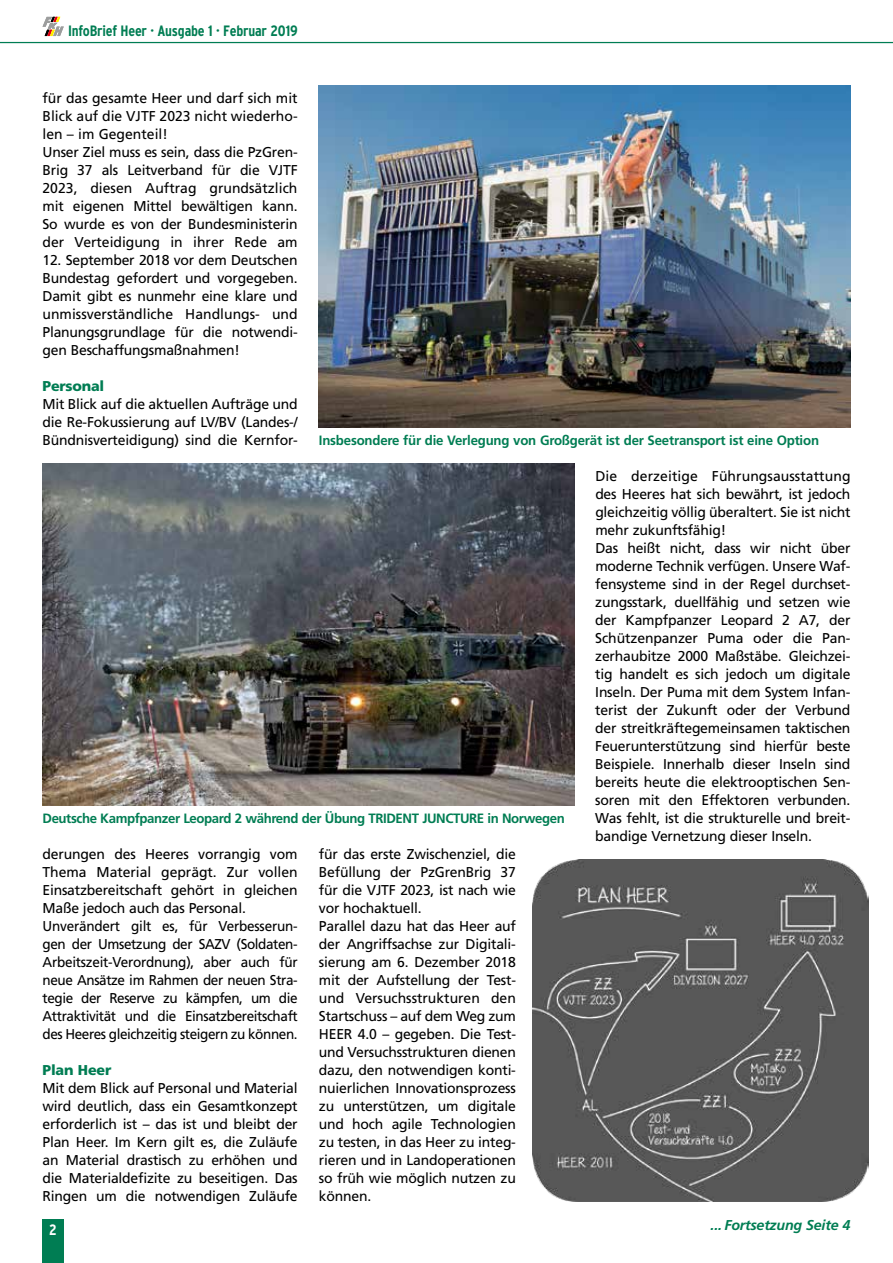
<style>
.page{position:relative;width:893px;height:1263px;background:#fff}
.page>*{position:absolute;margin:0;border:0;box-sizing:border-box;transform-origin:0 0}
.t1{font:700 condensed 15px "Interstate";letter-spacing:-.015em;color:#007d53}
.t2{font:700 condensed 15px "Interstate";color:#fff}
.t3{font:14.25px/18px "Frutiger LT Pro";letter-spacing:-.015em;color:#000}
.t4{font:italic 700 14.25px "Frutiger LT Pro";letter-spacing:-.015em;color:#007d53}
.t5{font:900 14.25px "Frutiger";letter-spacing:-.015em;color:#007d53}
.t6{font:700 13.5px "Frutiger LT Pro";letter-spacing:-.03em;color:#007d53}
</style>
<div class="page">
<hr style="left:892px;top:0;width:1px;height:1263px;background:#c5c6c6">
<div style="left:43px;top:1219px;width:21px;height:44px;background:#007d53"></div>
<hr style="left:0;top:42px;width:893px;height:1px;background:#007d53">
<svg style="left:43px;top:17px;width:21px;height:19px"></svg>
<img style="left:319px;top:85px;width:531px;height:342px">
<img style="left:43px;top:463px;width:531px;height:342px">
<img style="left:533px;top:859px;width:335px;height:342px">
<p class="t1" style="left:68px;top:22px;width:231px">InfoBrief Heer · Ausgabe 1 · Februar 2019</p>
<p class="t3" style="left:43px;top:89px;width:257px">für das gesamte Heer und darf sich mit Blick auf die VJTF 2023 nicht wiederho&shy;len – im Gegenteil!<br>Unser Ziel muss es sein, dass die PzGren-Brig 37 als Leitverband für die VJTF 2023, diesen Auftrag grundsätzlich mit eigenen Mittel bewältigen kann.<br>So wurde es von der Bundesministerin der Verteidigung in ihrer Rede am</p>
<p class="t3" style="left:43px;top:251px;width:257px;text-align:justify">12. September 2018 vor dem Deutschen Bundestag gefordert und vorgegeben.<br>Damit gibt es nunmehr eine klare und unmissverständliche Handlungs- und Planungsgrundlage für die notwendi&shy;gen Beschaffungsmaßnahmen!</p>
<p class="t5" style="left:43px;top:377px;width:63px">Personal</p>
<p class="t3" style="left:43px;top:395px;width:257px;text-align:justify">Mit Blick auf die aktuellen Aufträge und die Re-Fokussierung auf LV/BV (Landes-/ Bündnisverteidigung) sind die Kernfor-</p>
<p class="t6" style="left:319px;top:432px;width:502px">Insbesondere für die Verlegung von Großgerät ist der Seetransport ist eine Option</p>
<p class="t6" style="left:43px;top:810px;width:524px">Deutsche Kampfpanzer Leopard 2 während der Übung TRIDENT JUNCTURE in Norwegen</p>
<p class="t3" style="left:43px;top:845px;width:257px">derungen des Heeres vorrangig vom Thema Material geprägt. Zur vollen Einsatzbereitschaft gehört in gleichen Maße jedoch auch das Personal.<br>Unverändert gilt es, für Verbesserun&shy;gen der Umsetzung der SAZV (Soldaten-Arbeitszeit-Verordnung), aber auch für neue Ansätze im Rahmen der neuen Stra&shy;tegie der Reserve zu kämpfen, um die Attraktivität und die Einsatzbereitschaft des Heeres gleichzeitig steigern zu können.</p>
<p class="t5" style="left:43px;top:1061px;width:70px">Plan Heer</p>
<p class="t3" style="left:43px;top:1079px;width:257px;text-align:justify">Mit dem Blick auf Personal und Material wird deutlich, dass ein Gesamtkonzept erforderlich ist – das ist und bleibt der Plan Heer. Im Kern gilt es, die Zuläufe an Material drastisch zu erhöhen und die Materialdefizite zu beseitigen. Das Ringen um die notwendigen Zuläufe</p>
<p class="t2" style="left:49px;top:1221px;width:9px">2</p>
<p class="t3" style="left:319px;top:845px;width:199px">für das erste Zwischenziel, die<br>Befüllung der PzGrenBrig 37 für die VJTF 2023, ist nach wie vor hochaktuell.<br>Parallel dazu hat das Heer auf der Angriffsachse zur Digitali&shy;sierung am 6. Dezember 2018 mit der Aufstellung der Test&shy;und Versuchsstrukturen den<br>Startschuss – auf dem Weg zum<br>HEER 4.0 – gegeben. Die Test&shy;und Versuchsstrukturen dienen dazu, den notwendigen konti&shy;nuierlichen Innovationsprozess zu unterstützen, um digitale und hoch agile Technologien zu testen, in das Heer zu integ&shy;rieren und in Landoperationen so früh wie möglich nutzen zu können.</p>
<p class="t3" style="left:595px;top:467px;width:257px">Die derzeitige Führungsausstattung des Heeres hat sich bewährt, ist jedoch gleichzeitig völlig überaltert. Sie ist nicht mehr zukunftsfähig!<br>Das heißt nicht, dass wir nicht über moderne Technik verfügen. Unsere Waf&shy;fensysteme sind in der Regel durchset&shy;zungsstark, duellfähig und setzen wie der Kampfpanzer Leopard 2 A7, der Schützenpanzer Puma oder die Pan&shy;zerhaubitze 2000 Maßstäbe. Gleichzei&shy;tig handelt es sich jedoch um digitale Inseln. Der Puma mit dem System Infan&shy;terist der Zukunft oder der Verbund der streitkräftegemeinsamen taktischen Feuerunterstützung sind hierfür beste Beispiele. Innerhalb dieser Inseln sind bereits heute die elektrooptischen Sen&shy;soren mit den Effektoren verbunden.<br>Was fehlt, ist die strukturelle und breit&shy;bandige Vernetzung dieser Inseln.</p>
<p class="t4" style="left:711px;top:1216px;width:141px">... Fortsetzung Seite 4</p>
</div>
